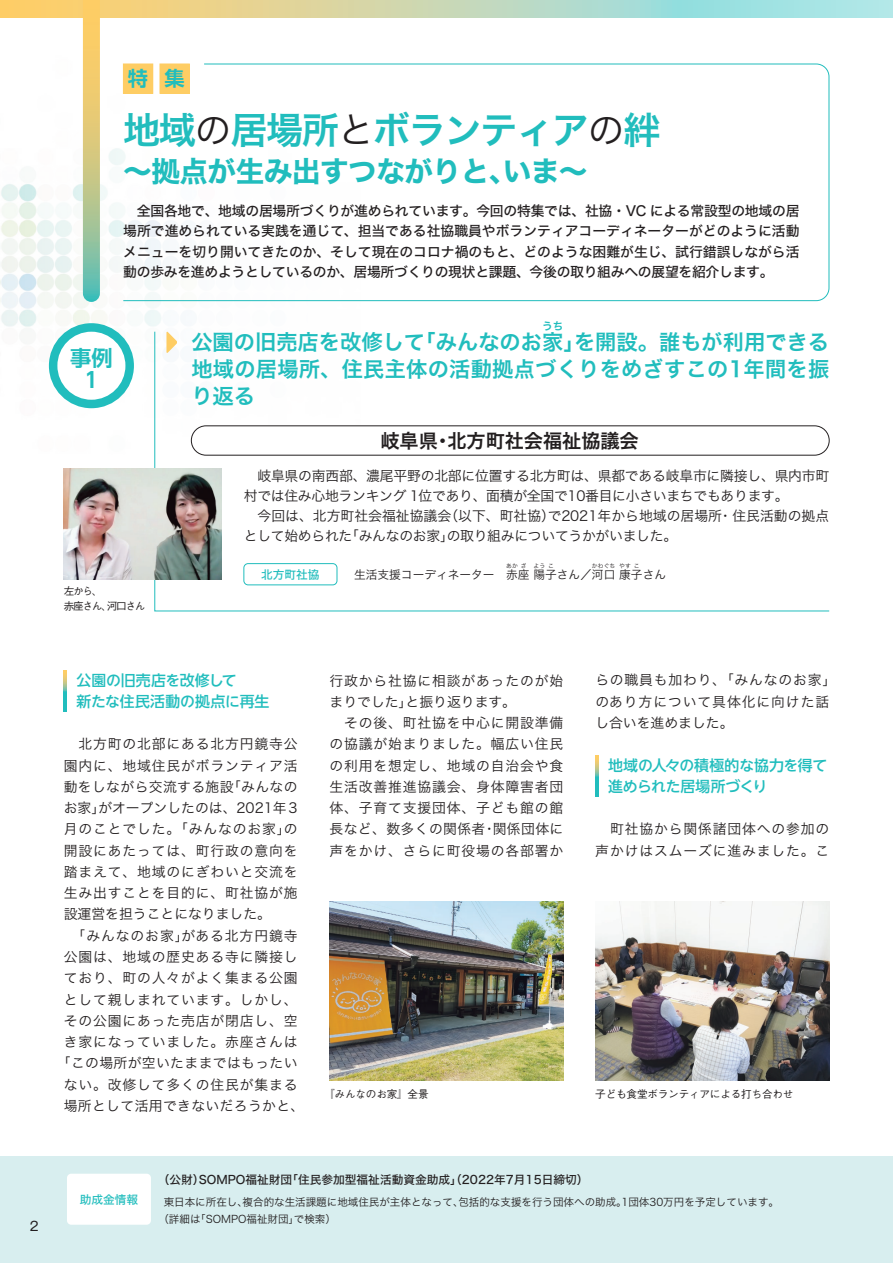
<style>
.page{position:relative;width:893px;height:1263px;background:#fff}
.page>*{position:absolute;margin:0;border:0;box-sizing:border-box;transform-origin:0 0}
.t1{font:37.2px "Hira Kaku Std N W6";letter-spacing:-.04em;color:#21bdbd}
.t2{font:28.65px "Hira Kaku Std N W7";letter-spacing:-.02em;color:#21bdbd}
.t3{font:21.3px/26.5px "Hira Kaku Std N W6";color:#21bdbd}
.t4{font:700 21.3px/22.4px "UD Shin Go NT Pr 6 N De";color:#21bdbd;text-align:center}
.t5{font:700 20.25px "UD Shin Go NT Pr 6 N De";color:#21bdbd}
.t6{font:19.2px "Hira Kaku Std N W6";color:#231f20}
.t7{font:500 14.85px/21.3px "UD Shin Go NT Pr 6 N";letter-spacing:-.01em;color:#21bdbd}
.t8{font:13.8px/21.3px "Hira Kaku Std N W3";letter-spacing:.06em;color:#231f20}
.t9{font:13.8px/20.2px "Hira Kaku Std N W5";letter-spacing:-.02em;color:#231f20;text-align:justify}
.t10{font:13.8px/20.2px "Hira Kaku Std N W3";letter-spacing:-.015em;color:#231f20}
.t11{font:13.8px "Hira Kaku Std N W3";letter-spacing:.025em;color:#231f20}
.t12{font:13.8px "Hira Kaku Std N W3";color:#231f20}
.t13{font:12.75px "Gothic MB101 Pr 6 N";color:#231f20}
.t14{font:11.7px "Hira Kaku Std N W5";color:#231f20}
.t15{font:11.7px "Hira Kaku Std N W3";color:#231f20}
.t16{font:11.7px "Hira Kaku Std N W5";color:#21bdbd}
.t17{font:10.65px/17px "Hira Kaku Std N W3";color:#231f20}
.t18{font:500 10.65px "Gothic BBB Pro";letter-spacing:-.02em;color:#231f20}
.t19{font:500 10.65px/14.9px "Gothic BBB Pro";letter-spacing:-.12em;color:#231f20}
.t20{font:10.65px "Hira Kaku Std N W6";color:#21bdbd}
.t21{font:5.85px "Hira Kaku Std N W3";color:#231f20}
.s1{font-family:"Hira Kaku Std N W3";color:#231f20}
</style>
<div class="page">
<div style="left:0;top:1157px;width:893px;height:106px;background:#d8eeef"></div>
<img style="left:0;top:17px;width:461px;height:457px">
<svg style="left:0;top:0;width:893px;height:17px"></svg>
<div style="left:67px;top:1174px;width:84px;height:51px;background:#fff;border-radius:4px"></div>
<svg style="left:83px;top:0;width:17px;height:302px"></svg>
<svg style="left:64px;top:671px;width:3px;height:40px"></svg>
<svg style="left:595px;top:756px;width:3px;height:40px"></svg>
<div style="left:53px;top:327px;width:77px;height:77px;background:#21bdbd;border-radius:50%"></div>
<div style="left:49px;top:323px;width:85px;height:85px;border:9px solid #21bdbd;border-radius:50%"></div>
<div style="left:57px;top:332px;width:68px;height:68px;background:#fff;border-radius:50%"></div>
<svg style="left:154px;top:331px;width:676px;height:281px"></svg>
<svg style="left:166px;top:331px;width:11px;height:22px"></svg>
<svg style="left:123px;top:64px;width:706px;height:237px"></svg>
<div style="left:244px;top:563px;width:93px;height:22px;border:1px solid #21bdbd;border-radius:4px"></div>
<img style="left:64px;top:469px;width:157px;height:110px">
<img style="left:330px;top:901px;width:233px;height:179px">
<img style="left:595px;top:901px;width:234px;height:179px">
<p class="t13" style="left:30px;top:1216px;width:10px">2</p>
<h3 class="t5" style="left:128px;top:62px;width:58px">特 集</h3>
<h1 class="t1" style="left:123px;top:102px;width:539px">地域<span class="s1">の</span>居場所<span class="s1">と</span>ボランティア<span class="s1">の</span>絆</h1>
<h2 class="t2" style="left:123px;top:149px;width:466px">～拠点が生み出すつながりと、いま～</h2>
<p class="t9" style="left:123px;top:201px;width:678px">　全国各地で、地域の居場所づくりが進められています。今回の特集では、社協・VC による常設型の地域の居場所で進められている実践を通じて、担当である社協職員やボランティアコーディネーターがどのように活動メニューを切り開いてきたのか、そして現在のコロナ禍のもと、どのような困難が生じ、試行錯誤しながら活動の歩みを進めようとしているのか、居場所づくりの現状と課題、今後の取り組みへの展望を紹介します。</p>
<h3 class="t4" style="left:70px;top:346px;width:44px">事例<br>1</h3>
<p class="t20" style="left:542px;top:318px;width:23px">うち</p>
<h3 class="t3" style="left:191px;top:356px;width:639px">地域の居場所、住民主体の活動拠点づくりをめざすこの1年間を振り返る</h3>
<h3 class="t6" style="left:380px;top:426px;width:260px">岐阜県・北方町社会福祉協議会</h3>
<p class="t10" style="left:244px;top:465px;width:587px">　岐阜県の南西部、濃尾平野の北部に位置する北方町は、県都である岐阜市に隣接し、県内市町村では住み心地ランキング 1位であり、面積が全国で10番目に小さいまちでもあります。<br>　今回は、北方町社会福祉協議会（以下、町社協）で2021年から地域の居場所・住民活動の拠点として始められた「みんなのお家」の取り組みについてうかがいました。</p>
<h3 class="t3" style="left:191px;top:330px;width:639px">公園の旧売店を改修して「みんなのお家」を開設。誰もが利用できる</h3>
<p class="t16" style="left:261px;top:565px;width:60px">北方町社協</p>
<p class="t21" style="left:506px;top:561px;width:13px">あか</p>
<p class="t21" style="left:521px;top:561px;width:7px">ざ</p>
<p class="t21" style="left:533px;top:561px;width:13px">よう</p>
<p class="t21" style="left:548px;top:561px;width:7px">こ</p>
<p class="t21" style="left:592px;top:561px;width:25px">かわぐち</p>
<p class="t21" style="left:619px;top:561px;width:13px">やす</p>
<p class="t21" style="left:634px;top:561px;width:7px">こ</p>
<p class="t15" style="left:354px;top:565px;width:313px">生活支援コーディネーター　赤座陽子さん／河口康子さん</p>
<p class="t19" style="left:64px;top:583px;width:83px">左から、<br>赤座さん、河口さん</p>
<p class="t7" style="left:77px;top:669px;width:194px">公園の旧売店を改修して<br>新たな住民活動の拠点に再生</p>
<p class="t8" style="left:64px;top:733px;width:235px">　北方町の北部にある北方円鏡寺公</p>
<p class="t8" style="left:64px;top:755px;width:235px">園内に、地域住民がボランティア活</p>
<p class="t11" style="left:64px;top:776px;width:235px">動をしながら交流する施設「みんなの</p>
<p class="t12" style="left:64px;top:798px;width:235px">お家」がオープンしたのは、2021年3</p>
<p class="t8" style="left:64px;top:818px;width:235px">月のことでした。「みんなのお家」の</p>
<p class="t8" style="left:64px;top:840px;width:235px">開設にあたっては、町行政の意向を</p>
<p class="t8" style="left:64px;top:861px;width:235px">踏まえて、地域のにぎわいと交流を</p>
<p class="t8" style="left:64px;top:882px;width:235px">生み出すことを目的に、町社協が施</p>
<p class="t12" style="left:64px;top:904px;width:209px">設運営を担うことになりました。</p>
<p class="t8" style="left:64px;top:925px;width:235px">　「みんなのお家」がある北方円鏡寺</p>
<p class="t8" style="left:64px;top:946px;width:235px">公園は、地域の歴史ある寺に隣接し</p>
<p class="t8" style="left:64px;top:967px;width:235px">ており、町の人々がよく集まる公園</p>
<p class="t8" style="left:64px;top:988px;width:235px">として親しまれています。しかし、</p>
<p class="t8" style="left:64px;top:1010px;width:235px">その公園にあった売店が閉店し、空</p>
<p class="t8" style="left:64px;top:1031px;width:235px">き家になっていました。赤座さんは</p>
<p class="t11" style="left:57px;top:1053px;width:242px">「この場所が空いたままではもったい</p>
<p class="t8" style="left:64px;top:1073px;width:235px">ない。改修して多くの住民が集まる</p>
<p class="t11" style="left:64px;top:1095px;width:242px">場所として活用できないだろうかと、</p>
<p class="t8" style="left:330px;top:669px;width:235px">行政から社協に相談があったのが始まりでした」と振り返ります。<br>　その後、町社協を中心に開設準備の協議が始まりました。幅広い住民の利用を想定し、地域の自治会や食生活改善推進協議会、身体障害者団体、子育て支援団体、子ども館の館長など、数多くの関係者・関係団体に声をかけ、さらに町役場の各部署か</p>
<p class="t8" style="left:595px;top:669px;width:242px">らの職員も加わり、「みんなのお家」のあり方について具体化に向けた話し合いを進めました。</p>
<p class="t7" style="left:608px;top:754px;width:221px">地域の人々の積極的な協力を得て進められた居場所づくり</p>
<p class="t8" style="left:595px;top:818px;width:235px">　町社協から関係諸団体への参加の声かけはスムーズに進みました。こ</p>
<p class="t18" style="left:324px;top:1085px;width:106px">『みんなのお家』全景</p>
<p class="t18" style="left:595px;top:1085px;width:200px">子ども食堂ボランティアによる打ち合わせ</p>
<p class="t16" style="left:80px;top:1190px;width:60px">助成金情報</p>
<p class="t14" style="left:158px;top:1171px;width:432px">（公財）SOMPO福祉財団「住民参加型福祉活動資金助成」（2022年7月15日締切）</p>
<p class="t17" style="left:158px;top:1194px;width:622px;text-indent:5px">東日本に所在し、複合的な生活課題に地域住民が主体となって、包括的な支援を行う団体への助成。1団体30万円を予定しています。（詳細は「SOMPO福祉財団」で検索）</p>
</div>
